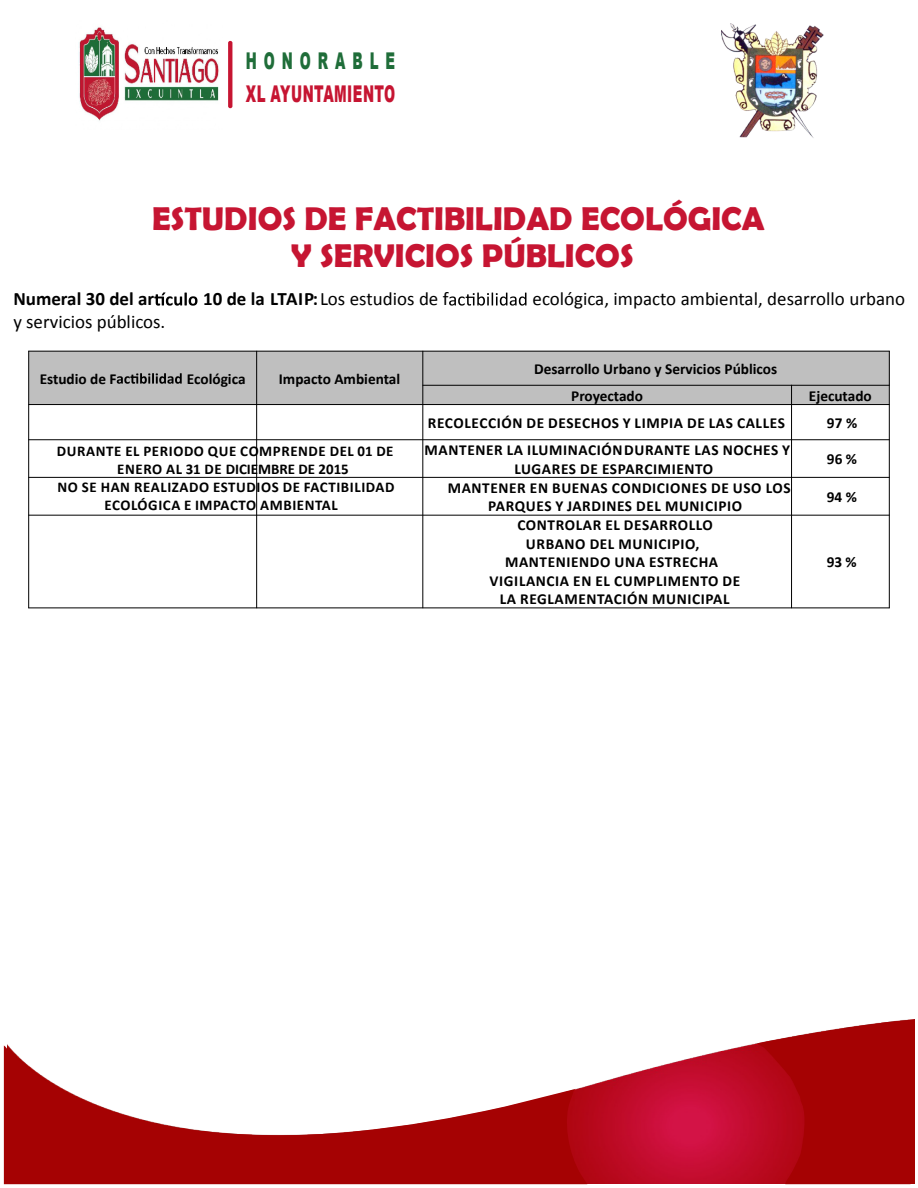
<style>
.page{position:relative;width:918px;height:1188px;background:#fff}
.page>*{position:absolute;margin:0;border:0;box-sizing:border-box;transform-origin:0 0}
.t1{font:700 33px/37px "Berlin Sans FB Demi";color:#c61532;text-align:center}
.t2{font:900 23.1px "Arial";letter-spacing:.035em;color:#c61532;scale:.58 1}
.t3{font:900 23.1px "Arial";letter-spacing:.52em;color:#1f6d39;scale:.58 1}
.t4{font:18.9px "Calibri";color:#000}
.t5{font:700 18.9px "Calibri";color:#000}
.t6{font:700 15.3px/18.3px "Calibri";letter-spacing:.04em;color:#000;text-align:center}
.t7{font:700 15.3px/26.5px "Calibri";color:#000}
.t8{font:700 14.85px "Calibri";letter-spacing:.04em;color:#000}
.t9{font:700 14.85px "Calibri";color:#000}
.s1{font-weight:700}
</style>
<div class="page">
<img style="left:7px;top:1020px;width:907px;height:164px">
<svg style="left:4px;top:1045px;width:583px;height:139px"></svg>
<svg style="left:757px;top:1020px;width:154px;height:164px;background:#ae1217"></svg>
<img style="left:722px;top:23px;width:101px;height:115px">
<img style="left:78px;top:27px;width:141px;height:94px">
<svg style="left:228px;top:41px;width:4px;height:67px"></svg>
<svg style="left:154px;top:292px;width:44px;height:14px"></svg>
<svg style="left:449px;top:293px;width:77px;height:13px"></svg>
<div style="left:29px;top:351px;width:228px;height:54px;background:#bfbfbf"></div>
<div style="left:257px;top:351px;width:166px;height:54px;background:#bfbfbf"></div>
<div style="left:423px;top:351px;width:466px;height:34px;background:#bfbfbf"></div>
<div style="left:423px;top:385px;width:369px;height:20px;background:#bfbfbf"></div>
<div style="left:792px;top:385px;width:97px;height:20px;background:#bfbfbf"></div>
<hr style="left:256px;top:351px;width:1px;height:257px;background:#000">
<hr style="left:423px;top:351px;width:1px;height:257px;background:#000">
<hr style="left:791px;top:385px;width:1px;height:223px;background:#000">
<hr style="left:423px;top:385px;width:467px;height:1px;background:#000">
<hr style="left:28px;top:404px;width:862px;height:1px;background:#000">
<hr style="left:28px;top:439px;width:862px;height:1px;background:#000">
<hr style="left:28px;top:477px;width:862px;height:1px;background:#000">
<hr style="left:28px;top:515px;width:862px;height:1px;background:#000">
<hr style="left:28px;top:351px;width:1px;height:257px;background:#000">
<hr style="left:889px;top:351px;width:1px;height:257px;background:#000">
<hr style="left:28px;top:351px;width:862px;height:1px;background:#000">
<hr style="left:28px;top:608px;width:862px;height:1px;background:#000">
<svg style="left:117px;top:373px;width:65px;height:11px"></svg>
<h2 class="t3" style="left:246px;top:44px;width:259px">HONORABLE</h2>
<h2 class="t2" style="left:246px;top:77px;width:259px">XL AYUNTAMIENTO</h2>
<h1 class="t1" style="left:152px;top:199px;width:614px">ESTUDIOS DE FACTIBILIDAD ECOLÓGICA<br>Y SERVICIOS PÚBLICOS</h1>
<p class="t5" style="left:13px;top:287px;width:142px">Numeral 30 del ar</p>
<p class="t4" style="left:203px;top:287px;width:247px"><span class="s1">10 de la LTAIP:</span>Los estudios de f</p>
<p class="t4" style="left:533px;top:287px;width:374px">ecológica, impacto ambiental, desarrollo urbano</p>
<p class="t4" style="left:13px;top:310px;width:153px">y servicios públicos.</p>
<p class="t7" style="left:40px;top:365px;width:78px">Estudio de F</p>
<p class="t7" style="left:187px;top:365px;width:60px">Ecológica</p>
<p class="t7" style="left:279px;top:365px;width:123px">Impacto Ambiental</p>
<p class="t7" style="left:571px;top:356px;width:208px;text-indent:-37px">Desarrollo Urbano y Servicios Públicos<br>Proyectado</p>
<p class="t7" style="left:809px;top:382px;width:64px">Ejecutado</p>
<p class="t8" style="left:57px;top:442px;width:338px">DURANTE EL PERIODO QUE COMPRENDE DEL 01 DE</p>
<p class="t9" style="left:117px;top:460px;width:233px">ENERO AL 31 DE DICIEMBRE DE 2015</p>
<p class="t8" style="left:57px;top:478px;width:339px">NO SE HAN REALIZADO ESTUDIOS DE FACTIBILIDAD</p>
<p class="t8" style="left:104px;top:495px;width:235px">ECOLÓGICA E IMPACTO AMBIENTAL</p>
<p class="t6" style="left:428px;top:414px;width:359px">RECOLECCIÓN DE DESECHOS Y LIMPIA DE LAS CALLES</p>
<p class="t6" style="left:827px;top:414px;width:32px">97 %</p>
<p class="t6" style="left:514px;top:441px;width:277px;text-align:left;text-indent:-90px">MANTENER LA ILUMINACIÓNDURANTE LAS NOCHES Y<br>LUGARES DE ESPARCIMIENTO</p>
<p class="t6" style="left:827px;top:450px;width:32px">96 %</p>
<p class="t6" style="left:448px;top:479px;width:344px">MANTENER EN BUENAS CONDICIONES DE USO LOS<br>PARQUES Y JARDINES DEL MUNICIPIO</p>
<p class="t6" style="left:827px;top:488px;width:32px">94 %</p>
<p class="t6" style="left:490px;top:516px;width:252px">CONTROLAR EL DESARROLLO<br>URBANO DEL MUNICIPIO,<br>MANTENIENDO UNA ESTRECHA<br>VIGILANCIA EN EL CUMPLIMENTO DE<br>LA REGLAMENTACIÓN MUNICIPAL</p>
<p class="t6" style="left:827px;top:553px;width:32px">93 %</p>
</div>
